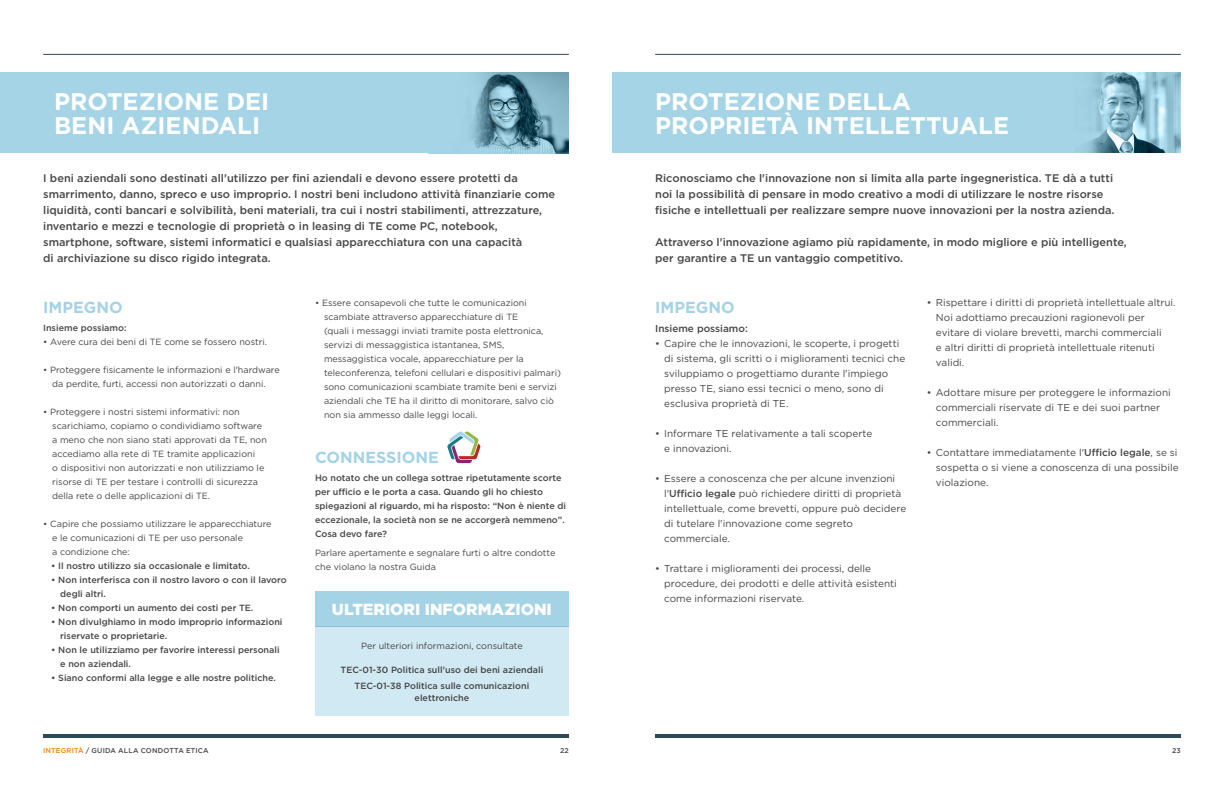
<style>
.page{position:relative;width:1224px;height:792px;background:#fff}
.page>*{position:absolute;margin:0;border:0;box-sizing:border-box;transform-origin:0 0}
.t1{font:700 24px/24px "Gotham";color:#fff}
.t2{font:700 16px "Gotham";color:#a4d3e6}
.t3{font:900 16px "Gotham";color:#fff}
.t4{font:500 11px/16px "Gotham";color:#464547}
.t5{font:10px/15px "Gotham";color:#464547}
.t6{font:500 10px "Gotham";color:#464547}
.t7{font:9px/14px "Gotham";color:#464547}
.t8{font:500 9px/14px "Gotham";color:#464547}
.t9{font:500 7px "Gotham";letter-spacing:.025em;color:#464547}
.s1{font-weight:500}
.s2{color:#e98300}
</style>
<div class="page">
<hr style="left:655px;top:734px;width:526px;height:4px;background:#2e4957">
<hr style="left:655px;top:54px;width:526px;height:1px;background:#2e4957">
<hr style="left:43px;top:734px;width:526px;height:4px;background:#2e4957">
<hr style="left:43px;top:54px;width:526px;height:1px;background:#2e4957">
<div style="left:612px;top:72px;width:569px;height:81px;background:#a4d4e6"></div>
<img style="left:1087px;top:72px;width:94px;height:81px">
<div style="left:0;top:72px;width:569px;height:81px;background:#a4d4e6"></div>
<img style="left:470px;top:72px;width:99px;height:81px">
<div style="left:315px;top:626px;width:254px;height:90px;background:#d1e9f2"></div>
<div style="left:315px;top:591px;width:254px;height:35px;background:#a4d3e6"></div>
<svg style="left:447px;top:431px;width:34px;height:32px"></svg>
<h1 class="t1" style="left:54px;top:90px;width:217px">PROTEZIONE DEI<br>BENI AZIENDALI</h1>
<p class="t4" style="left:43px;top:170px;width:514px">I beni aziendali sono destinati all'utilizzo per fini aziendali e devono essere protetti da smarrimento, danno, spreco e uso improprio. I nostri beni includono attività finanziarie come liquidità, conti bancari e solvibilità, beni materiali, tra cui i nostri stabilimenti, attrezzature, inventario e mezzi e tecnologie di proprietà o in leasing di TE come PC, notebook, smartphone, software, sistemi informatici e qualsiasi apparecchiatura con una capacità<br>di archiviazione su disco rigido integrata.</p>
<h2 class="t2" style="left:43px;top:297px;width:81px">IMPEGNO</h2>
<p class="t8" style="left:43px;top:321px;width:85px">Insieme possiamo:</p>
<p class="t7" style="left:43px;top:335px;width:225px">• Avere cura dei beni di TE come se fossero nostri.</p>
<p class="t7" style="left:43px;top:363px;width:238px;text-align:center">• Proteggere fisicamente le informazioni e l'hardware da perdite, furti, accessi non autorizzati o danni.</p>
<p class="t7" style="left:52px;top:405px;width:216px;text-indent:-9px">• Proteggere i nostri sistemi informativi: non scarichiamo, copiamo o condividiamo software a meno che non siano stati approvati da TE, non accediamo alla rete di TE tramite applicazioni<br>o dispositivi non autorizzati e non utilizziamo le risorse di TE per testare i controlli di sicurezza della rete o delle applicazioni di TE.</p>
<p class="t7" style="left:52px;top:517px;width:221px;text-indent:-9px">• Capire che possiamo utilizzare le apparecchiature e le comunicazioni di TE per uso personale<br>a condizione che:</p>
<p class="t8" style="left:51px;top:559px;width:200px">• Il nostro utilizzo sia occasionale e limitato.</p>
<p class="t8" style="left:60px;top:573px;width:228px;text-indent:-9px">• Non interferisca con il nostro lavoro o con il lavoro degli altri.</p>
<p class="t8" style="left:51px;top:601px;width:204px">• Non comporti un aumento dei costi per TE.</p>
<p class="t8" style="left:60px;top:615px;width:224px;text-indent:-9px">• Non divulghiamo in modo improprio informazioni riservate o proprietarie.</p>
<p class="t8" style="left:60px;top:643px;width:221px;text-indent:-9px">• Non le utilizziamo per favorire interessi personali e non aziendali.</p>
<p class="t8" style="left:51px;top:671px;width:226px">• Siano conformi alla legge e alle nostre politiche.</p>
<p class="t7" style="left:324px;top:295px;width:238px;text-indent:-9px">• Essere consapevoli che tutte le comunicazioni scambiate attraverso apparecchiature di TE<br>(quali i messaggi inviati tramite posta elettronica, servizi di messaggistica istantanea, SMS, messaggistica vocale, apparecchiature per la teleconferenza, telefoni cellulari e dispositivi palmari) sono comunicazioni scambiate tramite beni e servizi aziendali che TE ha il diritto di monitorare, salvo ciò non sia ammesso dalle leggi locali.</p>
<h2 class="t2" style="left:315px;top:447px;width:125px">CONNESSIONE</h2>
<p class="t8" style="left:315px;top:471px;width:253px">Ho notato che un collega sottrae ripetutamente scorte per ufficio e le porta a casa. Quando gli ho chiesto spiegazioni al riguardo, mi ha risposto: “Non è niente di eccezionale, la società non se ne accorgerà nemmeno”.<br>Cosa devo fare?</p>
<p class="t7" style="left:315px;top:546px;width:242px">Parlare apertamente e segnalare furti o altre condotte che violano la nostra Guida</p>
<h2 class="t3" style="left:332px;top:598px;width:221px">ULTERIORI INFORMAZIONI</h2>
<p class="t7" style="left:361px;top:638px;width:163px">Per ulteriori informazioni, consultate</p>
<p class="t8" style="left:341px;top:661px;width:204px;line-height:16px;text-align:center">TEC-01-30 Politica sull'uso dei beni aziendali<br>TEC-01-38 Politica sulle comunicazioni</p>
<p class="t8" style="left:415px;top:690px;width:56px">elettroniche</p>
<h1 class="t1" style="left:655px;top:89px;width:355px">PROTEZIONE DELLA<br>PROPRIETÀ INTELLETTUALE</h1>
<p class="t4" style="left:655px;top:170px;width:461px">Riconosciamo che l'innovazione non si limita alla parte ingegneristica. TE dà a tutti noi la possibilità di pensare in modo creativo a modi di utilizzare le nostre risorse fisiche e intellettuali per realizzare sempre nuove innovazioni per la nostra azienda.</p>
<p class="t4" style="left:655px;top:234px;width:473px">Attraverso l'innovazione agiamo più rapidamente, in modo migliore e più intelligente, per garantire a TE un vantaggio competitivo.</p>
<h2 class="t2" style="left:655px;top:297px;width:81px">IMPEGNO</h2>
<p class="t6" style="left:655px;top:322px;width:94px">Insieme possiamo:</p>
<p class="t5" style="left:664px;top:336px;width:243px;text-indent:-9px">• Capire che le innovazioni, le scoperte, i progetti di sistema, gli scritti o i miglioramenti tecnici che sviluppiamo o progettiamo durante l'impiego presso TE, siano essi tecnici o meno, sono di esclusiva proprietà di TE.</p>
<p class="t5" style="left:664px;top:426px;width:210px;text-indent:-9px">• Informare TE relativamente a tali scoperte e innovazioni.</p>
<p class="t5" style="left:664px;top:471px;width:244px;text-indent:-9px">• Essere a conoscenza che per alcune invenzioni l'<span class="s1">Ufficio legale</span> può richiedere diritti di proprietà intellettuale, come brevetti, oppure può decidere di tutelare l'innovazione come segreto commerciale.</p>
<p class="t5" style="left:664px;top:561px;width:234px;text-indent:-9px">• Trattare i miglioramenti dei processi, delle procedure, dei prodotti e delle attività esistenti come informazioni riservate.</p>
<p class="t5" style="left:936px;top:295px;width:241px;text-indent:-9px">• Rispettare i diritti di proprietà intellettuale altrui.<br>Noi adottiamo precauzioni ragionevoli per evitare di violare brevetti, marchi commerciali<br>e altri diritti di proprietà intellettuale ritenuti validi.</p>
<p class="t5" style="left:936px;top:385px;width:236px;text-indent:-9px">• Adottare misure per proteggere le informazioni commerciali riservate di TE e dei suoi partner commerciali.</p>
<p class="t5" style="left:936px;top:445px;width:244px;text-align:justify;text-indent:-9px">• Contattare immediatamente l'<span class="s1">Ufficio legale</span>, se si sospetta o si viene a conoscenza di una possibile violazione.</p>
<p class="t9" style="left:43px;top:746px;width:167px"><span class="s2">INTEGRITÀ</span> / GUIDA ALLA CONDOTTA ETICA</p>
<p class="t9" style="left:560px;top:746px;width:10px">22</p>
<p class="t9" style="left:1172px;top:746px;width:10px">23</p>
</div>
